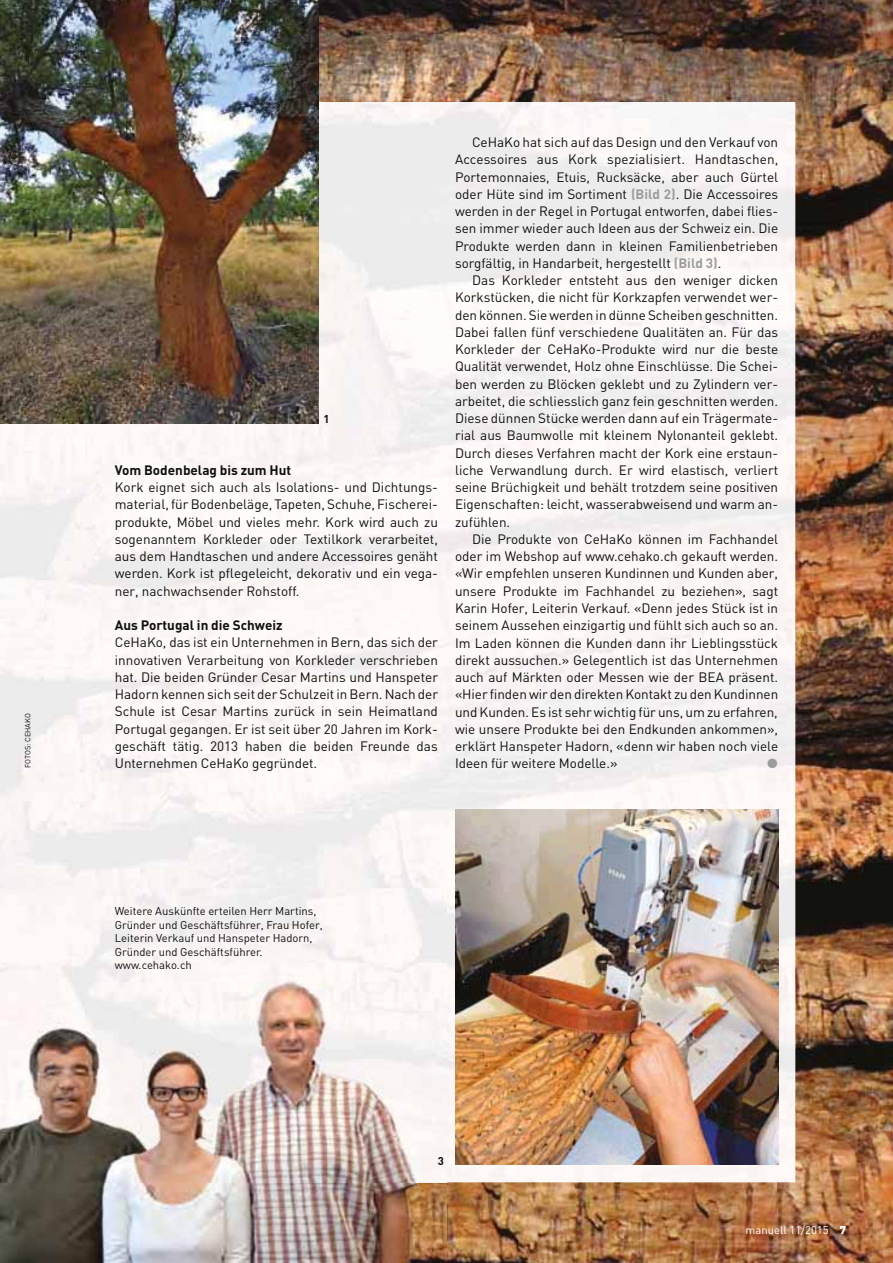
<style>
.page{position:relative;width:893px;height:1263px;background:#fff}
.page>*{position:absolute;margin:0;border:0;box-sizing:border-box;transform-origin:0 0}
.t1{font:13.5px/17.2px "DIN";color:#0f0f0d;text-align:justify}
.t2{font:700 13.5px "DIN";color:#0f0f0d}
.t3{font:11.25px/13.5px "DIN";color:#0f0f0d}
.t4{font:11.25px "DIN";color:#fff}
.t5{font:700 11.25px "DIN";color:#0f0f0d}
.t6{font:7.5px "DIN";color:#0f0f0d}
.s1{font-weight:700;color:#9c9c9d}
.s2{font-weight:900}
</style>
<div class="page">
<img style="left:319px;top:0;width:574px;height:1263px">
<img style="left:0;top:102px;width:795px;height:1080px">
<img style="left:0;top:889px;width:447px;height:374px">
<img style="left:0;top:0;width:319px;height:423px">
<img style="left:455px;top:809px;width:323px;height:356px">
<svg style="left:768px;top:759px;width:9px;height:9px"></svg>
<p class="t6" style="left:25px;top:768px;width:56px;rotate:-90deg">FOTOS: CEHAKO</p>
<p class="t5" style="left:324px;top:415px;width:8px">1</p>
<p class="t2" style="left:115px;top:465px;width:178px">Vom Bodenbelag bis zum Hut</p>
<p class="t1" style="left:115px;top:480px;width:325px">Kork eignet sich auch als Isolations- und Dichtungs&shy;material, für Bodenbeläge, Tapeten, Schuhe, Fischerei&shy;produkte, Möbel und vieles mehr. Kork wird auch zu sogenanntem Korkleder oder Textilkork verarbeitet, aus dem Handtaschen und andere Accessoires genäht werden. Kork ist pflegeleicht, dekorativ und ein vega&shy;ner, nachwachsender Rohstoff.</p>
<p class="t2" style="left:115px;top:621px;width:169px">Aus Portugal in die Schweiz</p>
<p class="t1" style="left:115px;top:635px;width:325px">CeHaKo, das ist ein Unternehmen in Bern, das sich der innovativen Verarbeitung von Korkleder verschrieben hat. Die beiden Gründer Cesar Martins und Hanspeter Hadorn kennen sich seit der Schulzeit in Bern. Nach der Schule ist Cesar Martins zurück in sein Heimatland Portugal gegangen. Er ist seit über 20 Jahren im Kork&shy;geschäft tätig. 2013 haben die beiden Freunde das Unternehmen CeHaKo gegründet.</p>
<p class="t1" style="left:455px;top:135px;width:325px;text-indent:17px">CeHaKo hat sich auf das Design und den Verkauf von Accessoires aus Kork spezialisiert. Handtaschen, Portemonnaies, Etuis, Rucksäcke, aber auch Gürtel oder Hüte sind im Sortiment <span class="s1">(Bild 2)</span>. Die Accessoires werden in der Regel in Portugal entworfen, dabei flies&shy;sen immer wieder auch Ideen aus der Schweiz ein. Die Produkte werden dann in kleinen Familienbetrieben sorgfältig, in Handarbeit, hergestellt <span class="s1">(Bild 3)</span>.</p>
<p class="t1" style="left:455px;top:273px;width:325px;text-indent:17px">Das Korkleder entsteht aus den weniger dicken Korkstücken, die nicht für Korkzapfen verwendet wer&shy;den können. Sie werden in dünne Scheiben geschnitten.<br>Dabei fallen fünf verschiedene Qualitäten an. Für das Korkleder der CeHaKo-Produkte wird nur die beste Qualität verwendet, Holz ohne Einschlüsse. Die Schei&shy;ben werden zu Blöcken geklebt und zu Zylindern ver&shy;arbeitet, die schliesslich ganz fein geschnitten werden.<br>Diese dünnen Stücke werden dann auf ein Trägermate&shy;rial aus Baumwolle mit kleinem Nylonanteil geklebt.<br>Durch dieses Verfahren macht der Kork eine erstaun&shy;liche Verwandlung durch. Er wird elastisch, verliert seine Brüchigkeit und behält trotzdem seine positiven Eigenschaften: leicht, wasserabweisend und warm an&shy;zufühlen.</p>
<p class="t1" style="left:455px;top:532px;width:325px;text-indent:17px">Die Produkte von CeHaKo können im Fachhandel oder im Webshop auf www.cehako.ch gekauft werden. «Wir empfehlen unseren Kundinnen und Kunden aber, unsere Produkte im Fachhandel zu beziehen», sagt Karin Hofer, Leiterin Verkauf. «Denn jedes Stück ist in seinem Aussehen einzigartig und fühlt sich auch so an.<br>Im Laden können die Kunden dann ihr Lieblingsstück direkt aussuchen.» Gelegentlich ist das Unternehmen auch auf Märkten oder Messen wie der BEA präsent. «Hier finden wir den direkten Kontakt zu den Kundinnen und Kunden. Es ist sehr wichtig für uns, um zu erfahren, wie unsere Produkte bei den Endkunden ankommen», erklärt Hanspeter Hadorn, «denn wir haben noch viele Ideen für weitere Modelle.»</p>
<p class="t3" style="left:115px;top:906px;width:209px">Weitere Auskünfte erteilen Herr Martins, Gründer und Geschäftsführer, Frau Hofer, Leiterin Verkauf und Hanspeter Hadorn, Gründer und Geschäftsführer. www.cehako.ch</p>
<p class="t5" style="left:438px;top:1157px;width:8px">3</p>
<p class="t4" style="left:746px;top:1226px;width:102px">manuell 11/2015 <span class="s2">7</span></p>
</div>
